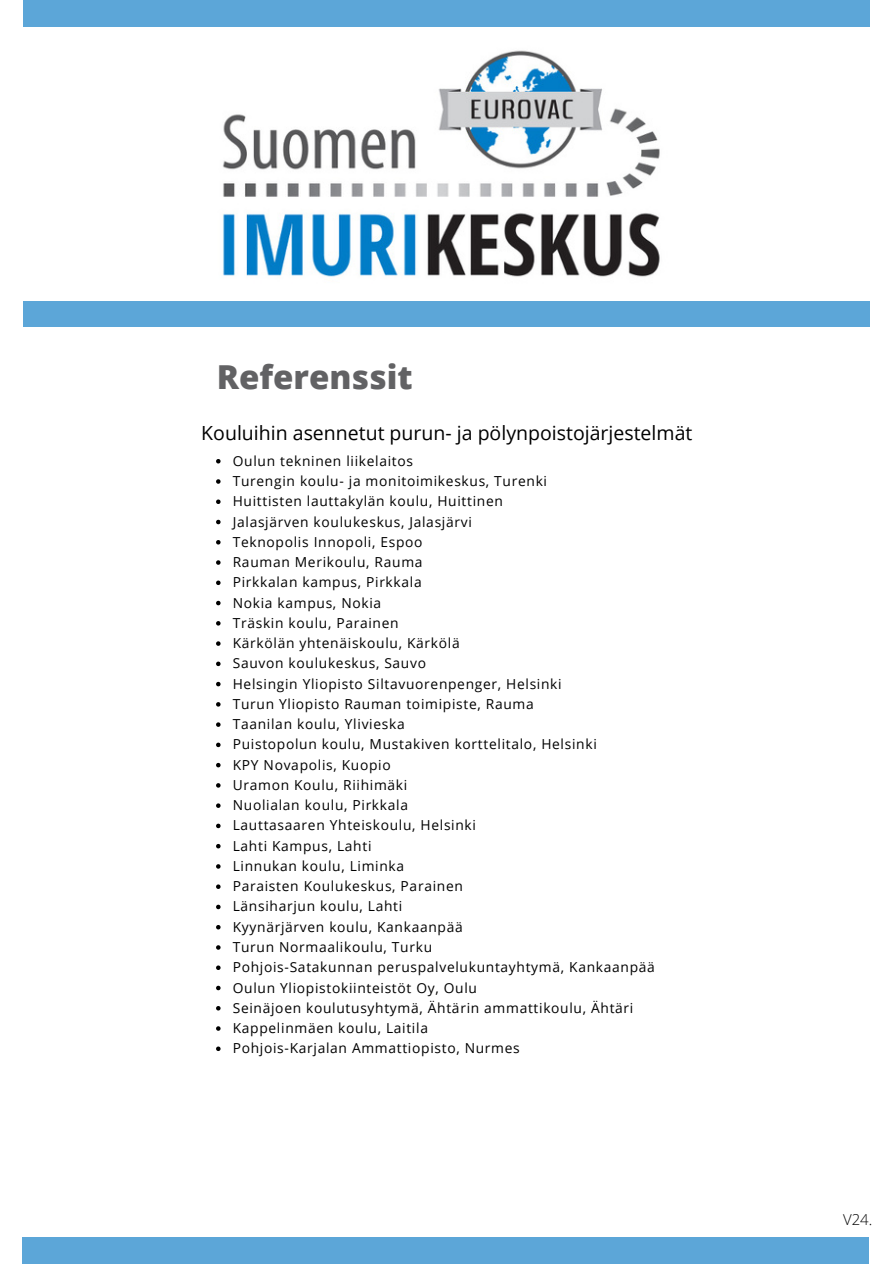
<style>
.page{position:relative;width:894px;height:1264px;background:#fff}
.page>*{position:absolute;margin:0;border:0;box-sizing:border-box;transform-origin:0 0}
.t1{font:800 33px "Open Sans";color:#626264}
.t2{font:19.5px "Open Sans";color:#000}
.t3{font:300 15px "Open Sans";color:#000}
.t4{font:13.8px "Open Sans";letter-spacing:.05em;color:#000}
</style>
<div class="page">
<div style="left:23px;top:0;width:845px;height:26px;background:#5ca6d8"></div>
<div style="left:23px;top:1237px;width:845px;height:26px;background:#5ca6d8"></div>
<div style="left:23px;top:301px;width:845px;height:25px;background:#5ca6d8"></div>
<img style="left:223px;top:50px;width:437px;height:227px">
<svg style="left:216px;top:459px;width:4px;height:4px"></svg>
<svg style="left:216px;top:479px;width:4px;height:5px"></svg>
<svg style="left:216px;top:499px;width:4px;height:5px"></svg>
<svg style="left:216px;top:520px;width:4px;height:4px"></svg>
<svg style="left:216px;top:540px;width:4px;height:4px"></svg>
<svg style="left:216px;top:560px;width:4px;height:5px"></svg>
<svg style="left:216px;top:580px;width:4px;height:5px"></svg>
<svg style="left:216px;top:601px;width:4px;height:4px"></svg>
<svg style="left:216px;top:621px;width:4px;height:4px"></svg>
<svg style="left:216px;top:641px;width:4px;height:5px"></svg>
<svg style="left:216px;top:661px;width:4px;height:5px"></svg>
<svg style="left:216px;top:682px;width:4px;height:4px"></svg>
<svg style="left:216px;top:702px;width:4px;height:4px"></svg>
<svg style="left:216px;top:722px;width:4px;height:5px"></svg>
<svg style="left:216px;top:742px;width:4px;height:5px"></svg>
<svg style="left:216px;top:763px;width:4px;height:4px"></svg>
<svg style="left:216px;top:783px;width:4px;height:4px"></svg>
<svg style="left:216px;top:803px;width:4px;height:5px"></svg>
<svg style="left:216px;top:823px;width:4px;height:5px"></svg>
<svg style="left:216px;top:844px;width:4px;height:4px"></svg>
<svg style="left:216px;top:864px;width:4px;height:4px"></svg>
<svg style="left:216px;top:884px;width:4px;height:5px"></svg>
<svg style="left:216px;top:904px;width:4px;height:5px"></svg>
<svg style="left:216px;top:925px;width:4px;height:4px"></svg>
<svg style="left:216px;top:945px;width:4px;height:4px"></svg>
<svg style="left:216px;top:965px;width:4px;height:5px"></svg>
<svg style="left:216px;top:985px;width:4px;height:5px"></svg>
<svg style="left:216px;top:1006px;width:4px;height:4px"></svg>
<svg style="left:216px;top:1026px;width:4px;height:4px"></svg>
<svg style="left:216px;top:1046px;width:4px;height:5px"></svg>
<h1 class="t1" style="left:217px;top:354px;width:197px">Referenssit</h1>
<p class="t2" style="left:201px;top:419px;width:492px">Kouluihin asennetut purun- ja pölynpoistojärjestelmät</p>
<p class="t4" style="left:233px;top:451px;width:182px">Oulun tekninen liikelaitos</p>
<p class="t4" style="left:233px;top:471px;width:316px">Turengin koulu- ja monitoimikeskus, Turenki</p>
<p class="t4" style="left:233px;top:491px;width:271px">Huittisten lauttakylän koulu, Huittinen</p>
<p class="t4" style="left:233px;top:512px;width:240px">Jalasjärven koulukeskus, Jalasjärvi</p>
<p class="t4" style="left:233px;top:532px;width:191px">Teknopolis Innopoli, Espoo</p>
<p class="t4" style="left:233px;top:552px;width:191px">Rauman Merikoulu, Rauma</p>
<p class="t4" style="left:233px;top:572px;width:190px">Pirkkalan kampus, Pirkkala</p>
<p class="t4" style="left:233px;top:593px;width:150px">Nokia kampus, Nokia</p>
<p class="t4" style="left:233px;top:613px;width:167px">Träskin koulu, Parainen</p>
<p class="t4" style="left:233px;top:633px;width:228px">Kärkölän yhtenäiskoulu, Kärkölä</p>
<p class="t4" style="left:233px;top:653px;width:195px">Sauvon koulukeskus, Sauvo</p>
<p class="t4" style="left:233px;top:674px;width:330px">Helsingin Yliopisto Siltavuorenpenger, Helsinki</p>
<p class="t4" style="left:233px;top:694px;width:302px">Turun Yliopisto Rauman toimipiste, Rauma</p>
<p class="t4" style="left:233px;top:714px;width:173px">Taanilan koulu, Ylivieska</p>
<p class="t4" style="left:233px;top:734px;width:365px">Puistopolun koulu, Mustakiven korttelitalo, Helsinki</p>
<p class="t4" style="left:233px;top:755px;width:159px">KPY Novapolis, Kuopio</p>
<p class="t4" style="left:233px;top:775px;width:176px">Uramon Koulu, Riihimäki</p>
<p class="t4" style="left:233px;top:795px;width:177px">Nuolialan koulu, Pirkkala</p>
<p class="t4" style="left:233px;top:815px;width:245px">Lauttasaaren Yhteiskoulu, Helsinki</p>
<p class="t4" style="left:233px;top:836px;width:140px">Lahti Kampus, Lahti</p>
<p class="t4" style="left:233px;top:856px;width:173px">Linnukan koulu, Liminka</p>
<p class="t4" style="left:233px;top:876px;width:231px">Paraisten Koulukeskus, Parainen</p>
<p class="t4" style="left:233px;top:896px;width:171px">Länsiharjun koulu, Lahti</p>
<p class="t4" style="left:233px;top:917px;width:231px">Kyynärjärven koulu, Kankaanpää</p>
<p class="t4" style="left:233px;top:937px;width:201px">Turun Normaalikoulu, Turku</p>
<p class="t4" style="left:233px;top:957px;width:423px">Pohjois-Satakunnan peruspalvelukuntayhtymä, Kankaanpää</p>
<p class="t4" style="left:233px;top:977px;width:246px">Oulun Yliopistokiinteistöt Oy, Oulu</p>
<p class="t4" style="left:233px;top:998px;width:402px">Seinäjoen koulutusyhtymä, Ähtärin ammattikoulu, Ähtäri</p>
<p class="t4" style="left:233px;top:1018px;width:197px">Kappelinmäen koulu, Laitila</p>
<p class="t4" style="left:233px;top:1038px;width:288px">Pohjois-Karjalan Ammattiopisto, Nurmes</p>
<p class="t3" style="left:842px;top:1209px;width:31px">V24.</p>
</div>
